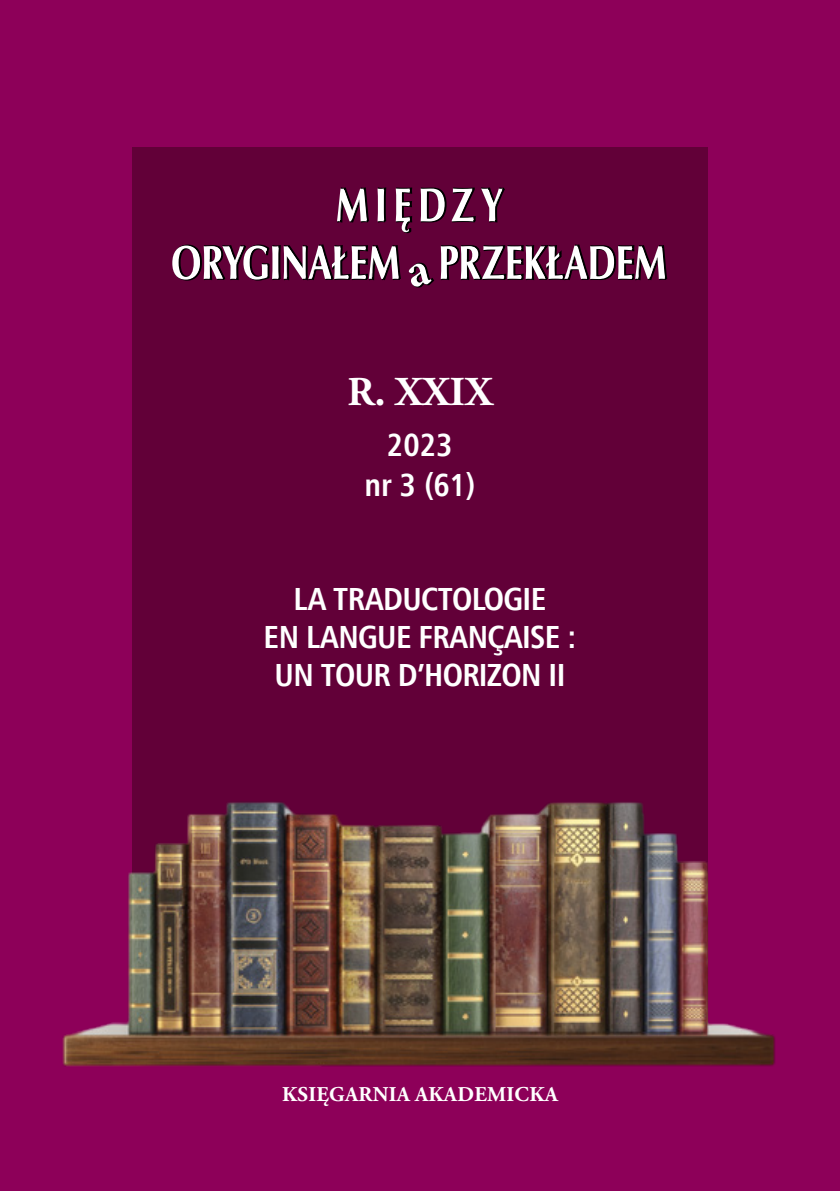
<style>
.page{position:relative;width:840px;height:1191px;background:#fff}
.page>*{position:absolute;margin:0;border:0;box-sizing:border-box;transform-origin:0 0}
.t1{font:700 41px "Adobe Garamond Pro";color:#fff}
.t2{font:700 32px/38px "Humnst 777 Cn EU";letter-spacing:-.02em;color:#fff;text-align:center}
.t3{font:700 21px "Adobe Garamond Pro";letter-spacing:.015em;color:#fff}
</style>
<div class="page">
<div style="left:0;top:0;width:839px;height:1191px;background:#8d0059"></div>
<div style="left:132px;top:147px;width:575px;height:905px;background:#620038"></div>
<svg style="left:337px;top:187px;width:168px;height:47px"></svg>
<svg style="left:172px;top:244px;width:496px;height:43px"></svg>
<img style="left:62px;top:785px;width:713px;height:282px">
<p class="t1" style="left:347px;top:368px;width:146px">R. XXIX</p>
<p class="t2" style="left:364px;top:425px;width:112px;line-height:39.6px">2023<br>nr 3 (61)</p>
<p class="t2" style="left:263px;top:579px;width:314px">LA TRADUCTOLOGIE<br>EN LANGUE FRANÇAISE :<br>UN TOUR D’HORIZON II</p>
<p class="t3" style="left:282px;top:1082px;width:277px">KSIĘGARNIA AKADEMICKA</p>
</div>
